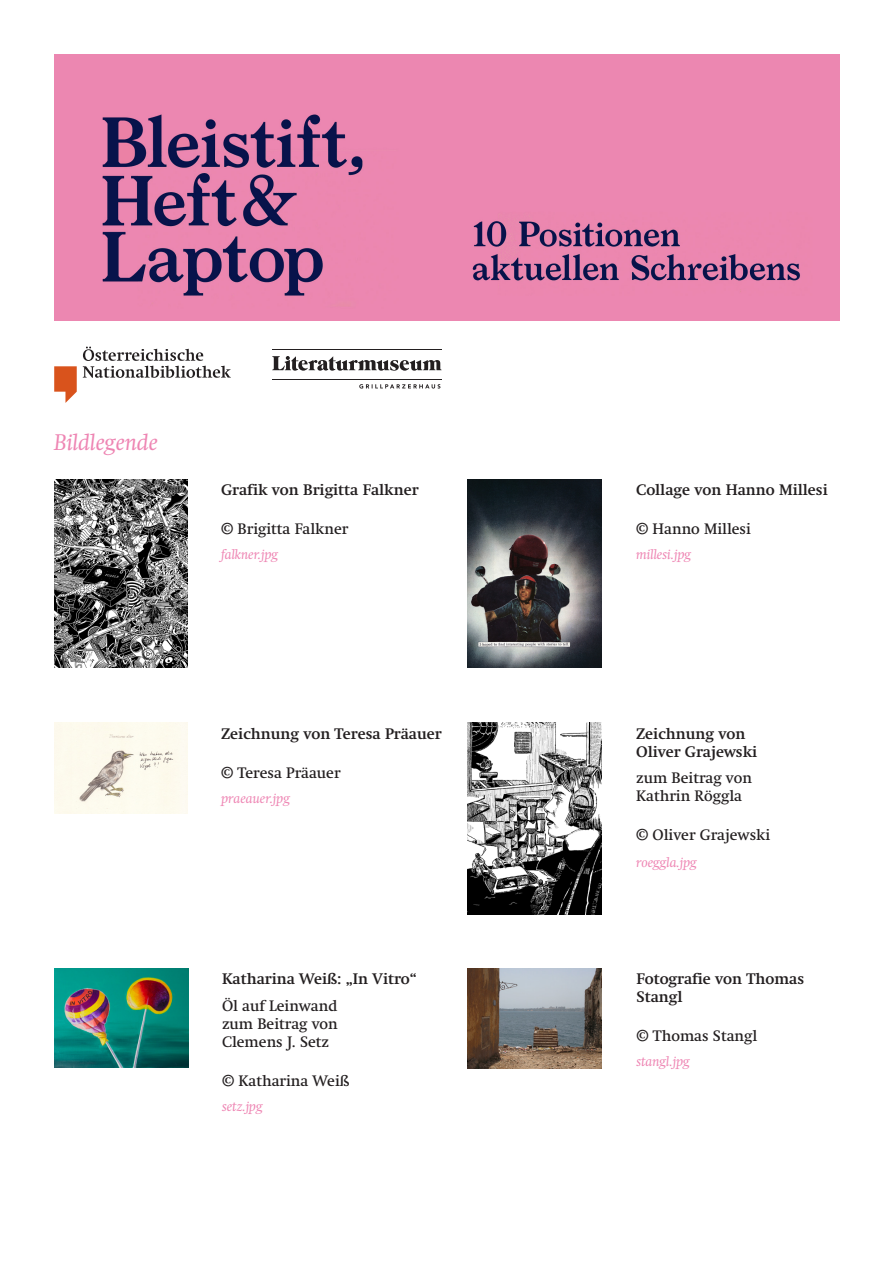
<style>
.page{position:relative;width:893px;height:1263px;background:#fff}
.page>*{position:absolute;margin:0;border:0;box-sizing:border-box;transform-origin:0 0}
.t1{font:italic 22.5px "Swift";color:#ee85b3}
.t2{font:15px/18px "Swift";color:#231f20;text-align:justify}
.t3{font:700 15px/18px "Swift";color:#231f20}
.t4{font:italic 13.5px "Swift";color:#ee85b3}
</style>
<div class="page">
<img style="left:54px;top:54px;width:785px;height:266px">
<svg style="left:54px;top:366px;width:23px;height:37px"></svg>
<svg style="left:83px;top:347px;width:148px;height:31px"></svg>
<img style="left:54px;top:968px;width:134px;height:99px">
<img style="left:54px;top:479px;width:134px;height:188px">
<img style="left:468px;top:479px;width:133px;height:189px">
<img style="left:468px;top:723px;width:133px;height:192px">
<img style="left:54px;top:723px;width:134px;height:91px">
<img style="left:468px;top:968px;width:134px;height:101px">
<svg style="left:272px;top:356px;width:170px;height:15px"></svg>
<svg style="left:359px;top:384px;width:81px;height:5px"></svg>
<hr style="left:272px;top:349px;width:169px;height:1px;background:#231f20">
<hr style="left:272px;top:379px;width:169px;height:1px;background:#231f20">
<h1 class="t1" style="left:54px;top:429px;width:105px">Bildlegende</h1>
<p class="t3" style="left:221px;top:481px;width:199px">Grafik von Brigitta Falkner</p>
<p class="t2" style="left:221px;top:520px;width:129px">© Brigitta Falkner</p>
<p class="t4" style="left:221px;top:547px;width:59px">falkner.jpg</p>
<p class="t3" style="left:221px;top:724px;width:222px">Zeichnung von Teresa Präauer</p>
<p class="t2" style="left:221px;top:764px;width:121px">© Teresa Präauer</p>
<p class="t4" style="left:221px;top:790px;width:70px">praeauer.jpg</p>
<p class="t3" style="left:222px;top:970px;width:196px">Katharina Weiß: „In Vitro“</p>
<p class="t2" style="left:222px;top:996px;width:117px">Öl auf Leinwand zum Beitrag von Clemens J. Setz</p>
<p class="t2" style="left:222px;top:1072px;width:129px">© Katharina Weiß</p>
<p class="t4" style="left:222px;top:1098px;width:42px">setz.jpg</p>
<p class="t3" style="left:636px;top:481px;width:193px">Collage von Hanno Millesi</p>
<p class="t2" style="left:636px;top:520px;width:116px">© Hanno Millesi</p>
<p class="t4" style="left:636px;top:547px;width:56px">millesi.jpg</p>
<p class="t3" style="left:636px;top:724px;width:123px">Zeichnung von<br>Oliver Grajewski</p>
<p class="t2" style="left:636px;top:769px;width:117px">zum Beitrag von<br>Kathrin Röggla</p>
<p class="t2" style="left:636px;top:826px;width:136px">© Oliver Grajewski</p>
<p class="t4" style="left:636px;top:854px;width:62px">roeggla.jpg</p>
<p class="t3" style="left:636px;top:970px;width:169px">Fotografie von Thomas<br>Stangl</p>
<p class="t2" style="left:636px;top:1027px;width:122px">© Thomas Stangl</p>
<p class="t4" style="left:636px;top:1053px;width:55px">stangl.jpg</p>
</div>
